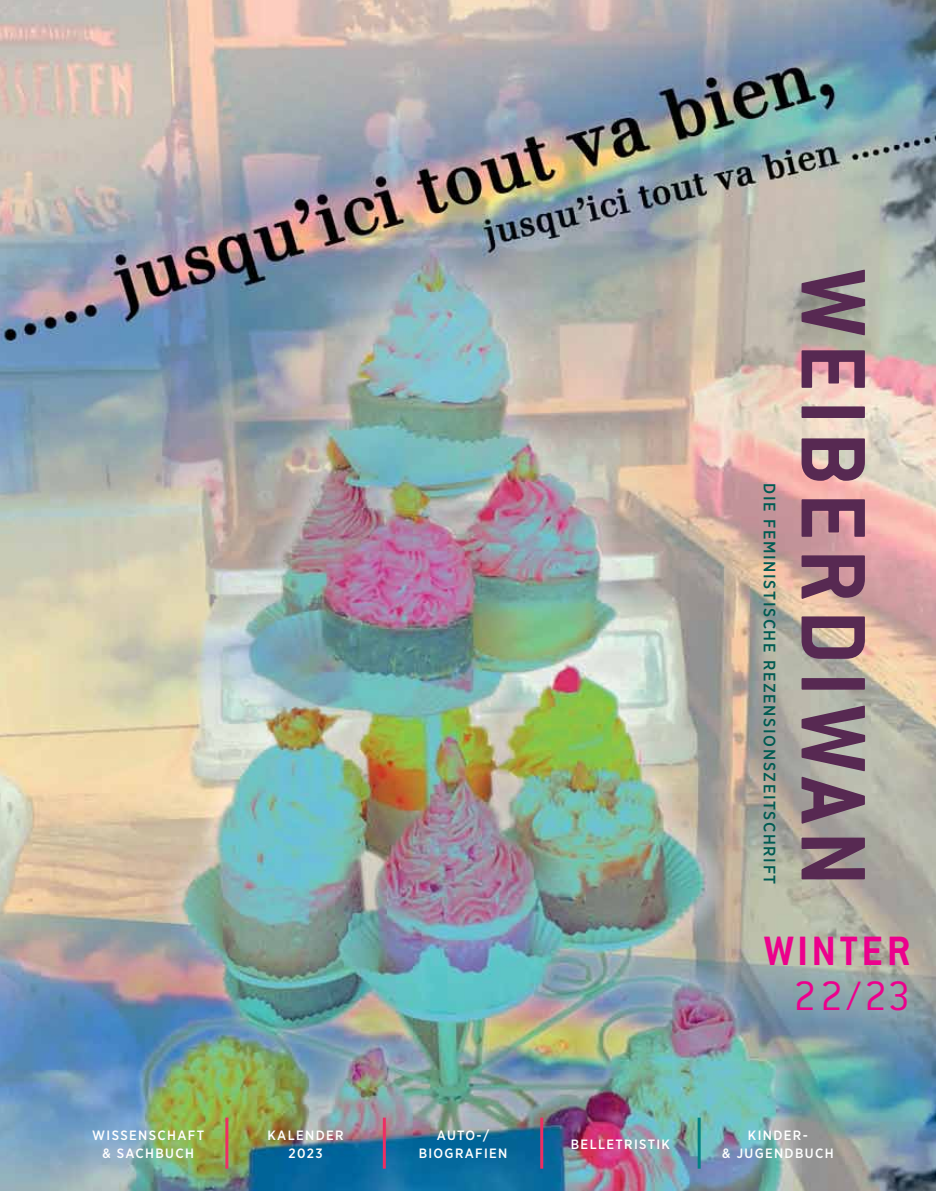
<style>
.page{position:relative;width:936px;height:1191px;background:#fff}
.page>*{position:absolute;margin:0;border:0;box-sizing:border-box;transform-origin:0 0}
.t1{font:700 100.5px "Conduit ITC";color:#572952}
.t2{font:700 45px "Conduit ITC";letter-spacing:.08em;color:#ec008c}
.t3{font:300 45px "Conduit ITC";color:#ec008c}
.t4{font:500 16.5px "Gotham Narrow";letter-spacing:.1em;color:#005b52}
.t5{font:500 13.5px/18px "Gotham Narrow";letter-spacing:.1em;color:#fff}
</style>
<div class="page">
<img style="left:0;top:0;width:935px;height:1191px">
<hr style="left:225px;top:1117px;width:3px;height:51px;background:#ee2e63">
<hr style="left:383px;top:1117px;width:3px;height:51px;background:#ee2e63">
<hr style="left:540px;top:1117px;width:3px;height:51px;background:#ee2e63">
<hr style="left:697px;top:1117px;width:3px;height:51px;background:#008183">
<p class="t5" style="left:102px;top:1125px;width:103px;text-indent:-10px">WISSENSCHAFT &amp; SACH</p>
<p class="t5" style="left:155px;top:1143px;width:30px">BUCH</p>
<p class="t4" style="left:780px;top:483px;width:401px;rotate:90deg">DIE FEMINISTISCHE REZENSIONSZEITSCHRIFT</p>
<h1 class="t1" style="left:891px;top:269px;width:604px;rotate:90deg">Weiberdiwan</h1>
<h2 class="t2" style="left:764px;top:924px;width:148px">WINTER</h2>
<h2 class="t3" style="left:793px;top:971px;width:118px">22/23</h2>
<p class="t5" style="left:267px;top:1125px;width:77px;text-align:center">KALEN DER<br>2023</p>
<p class="t5" style="left:418px;top:1125px;width:90px;text-align:center">AUTO-/<br>BIOGRAFIEN</p>
<p class="t5" style="left:571px;top:1134px;width:99px">BELLETRISTIK</p>
<p class="t5" style="left:722px;top:1125px;width:87px;text-indent:26px">KINDER-&amp; JUGENDBU</p>
<p class="t5" style="left:815px;top:1143px;width:20px">CH</p>
</div>
